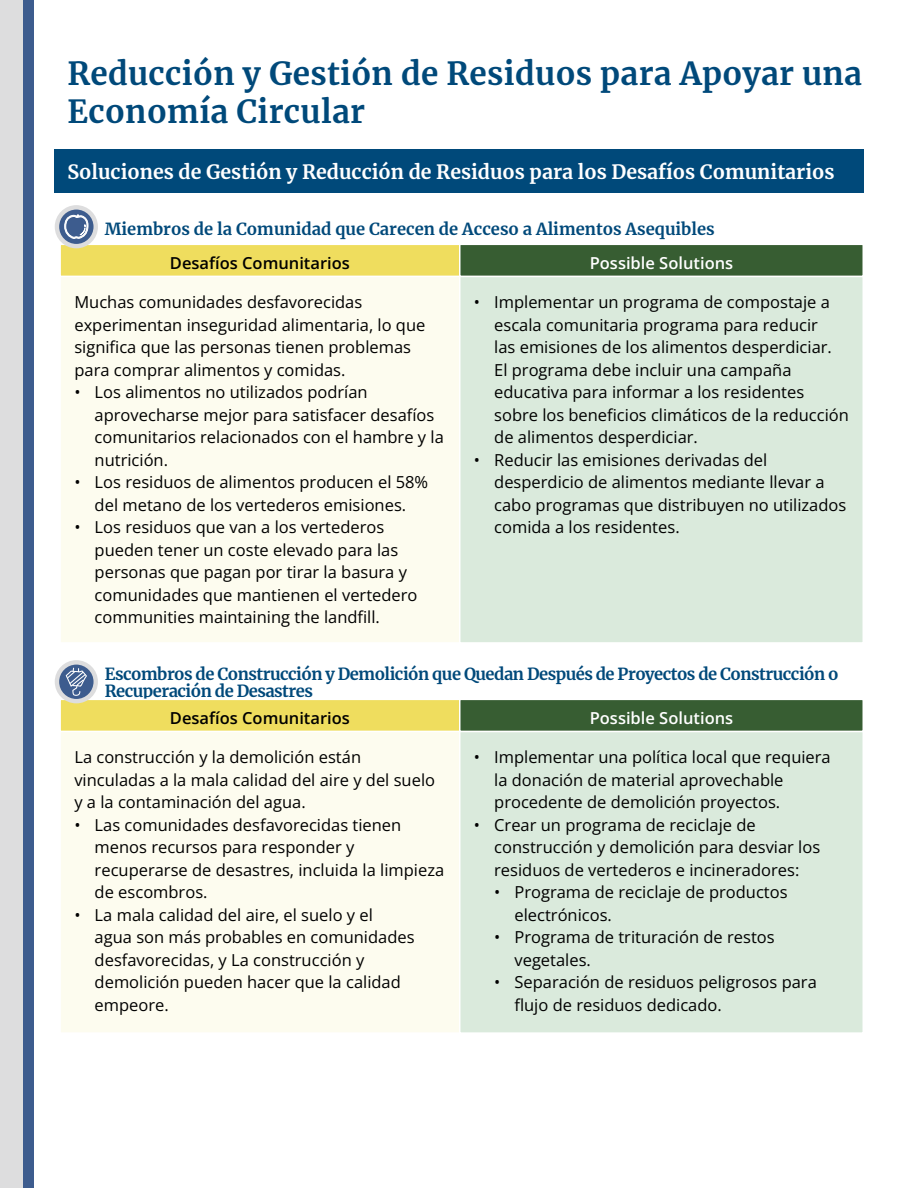
<style>
.page{position:relative;width:918px;height:1188px;background:#fff}
.page>*{position:absolute;margin:0;border:0;box-sizing:border-box;transform-origin:0 0}
.t1{font:700 31.5px/37.8px "Merriweather";letter-spacing:.01em;color:#00497a}
.t2{font:700 19.5px "Merriweather";color:#fff}
.t3{font:16.5px/22.5px "Open Sans";color:#000}
.t4{font:700 16.5px/16.5px "Merriweather";letter-spacing:-.03em;color:#00497a}
.t5{font:700 16.5px "Merriweather";color:#00497a}
.t6{font:600 16.5px "Open Sans";color:#000}
.t7{font:600 16.5px "Open Sans";color:#fff}
</style>
<div class="page">
<div style="left:0;top:0;width:34px;height:1188px;background:#ddddde"></div>
<div style="left:23px;top:0;width:11px;height:1188px;background:#3d5c8e"></div>
<div style="left:60px;top:276px;width:400px;height:367px;background:#fdfcef"></div>
<div style="left:59px;top:276px;width:401px;height:368px;border:2px solid #fff"></div>
<div style="left:60px;top:731px;width:400px;height:302px;background:#fdfcef"></div>
<div style="left:460px;top:276px;width:403px;height:367px;background:#daeadc"></div>
<div style="left:459px;top:276px;width:405px;height:368px;border:2px solid #fff"></div>
<div style="left:460px;top:731px;width:403px;height:302px;background:#daeadc"></div>
<div style="left:459px;top:731px;width:405px;height:303px;border:2px solid #fff"></div>
<div style="left:60px;top:244px;width:400px;height:32px;background:#efdd5e"></div>
<div style="left:59px;top:244px;width:401px;height:33px;border:2px solid #fff"></div>
<div style="left:60px;top:699px;width:400px;height:32px;background:#efdd5e"></div>
<div style="left:59px;top:699px;width:401px;height:33px;border:2px solid #fff"></div>
<div style="left:460px;top:244px;width:403px;height:32px;background:#375d32"></div>
<div style="left:459px;top:244px;width:405px;height:33px;border:2px solid #fff"></div>
<div style="left:460px;top:699px;width:403px;height:32px;background:#375d32"></div>
<div style="left:459px;top:699px;width:405px;height:33px;border:2px solid #fff"></div>
<svg style="left:57px;top:207px;width:39px;height:39px"></svg>
<div style="left:55px;top:205px;width:43px;height:43px;border:4px solid #ddddde;border-radius:50%"></div>
<svg style="left:57px;top:662px;width:39px;height:39px"></svg>
<div style="left:55px;top:660px;width:43px;height:43px;border:4px solid #ddddde;border-radius:50%"></div>
<div style="left:54px;top:150px;width:810px;height:43px;background:#00497a"></div>
<svg style="left:64px;top:214px;width:24px;height:25px"></svg>
<svg style="left:66px;top:668px;width:21px;height:28px"></svg>
<h2 class="t1" style="left:68px;top:54px;width:796px">Reducción y Gestión de Residuos para Apoyar una<br>Economía Circular</h2>
<h3 class="t2" style="left:68px;top:158px;width:769px">Soluciones de Gestión y Reducción de Residuos para los Desafíos Comunitarios</h3>
<h4 class="t5" style="left:105px;top:217px;width:611px">Miembros de la Comunidad que Carecen de Acceso a Alimentos Asequibles</h4>
<h5 class="t6" style="left:170px;top:252px;width:181px">Desafíos Comunitarios</h5>
<p class="t3" style="left:74px;top:291px;width:353px">Muchas comunidades desfavorecidas experimentan inseguridad alimentaria, lo que significa que las personas tienen problemas para comprar alimentos y comidas.</p>
<p class="t3" style="left:95px;top:381px;width:351px;text-indent:-20px">• Los alimentos no utilizados podrían aprovecharse mejor para satisfacer desafíos comunitarios relacionados con el hambre y la nutrición.</p>
<p class="t3" style="left:74px;top:471px;width:355px;text-align:center">• Los residuos de alimentos producen el 58% del metano de los vertederos emisiones.</p>
<p class="t3" style="left:95px;top:516px;width:324px;text-indent:-20px">• Los residuos que van a los vertederos pueden tener un coste elevado para las personas que pagan por tirar la basura y comunidades que mantienen el vertedero communities maintaining the landfill.</p>
<h5 class="t7" style="left:590px;top:252px;width:145px">Possible Solutions</h5>
<p class="t3" style="left:494px;top:291px;width:356px;text-indent:-20px">• Implementar un programa de compostaje a escala comunitaria programa para reducir<br>las emisiones de los alimentos desperdiciar.<br>El programa debe incluir una campaña educativa para informar a los residentes sobre los beneficios climáticos de la reducción de alimentos desperdiciar.</p>
<p class="t3" style="left:494px;top:448px;width:354px;text-indent:-20px">• Reducir las emisiones derivadas del desperdicio de alimentos mediante llevar a cabo programas que distribuyen no utilizados comida a los residentes.</p>
<h4 class="t4" style="left:105px;top:666px;width:735px">Escombros de Construcción y Demolición que Quedan Después de Proyectos de Construcción o<br>Recuperación de Desastres</h4>
<h5 class="t6" style="left:170px;top:707px;width:181px">Desafíos Comunitarios</h5>
<p class="t3" style="left:74px;top:746px;width:362px">La construcción y la demolición están vinculadas a la mala calidad del aire y del suelo y a la contaminación del agua.</p>
<p class="t3" style="left:95px;top:813px;width:351px;text-indent:-20px">• Las comunidades desfavorecidas tienen menos recursos para responder y recuperarse de desastres, incluida la limpieza de escombros.</p>
<p class="t3" style="left:95px;top:903px;width:321px;text-indent:-20px">• La mala calidad del aire, el suelo y el<br>agua son más probables en comunidades desfavorecidas, y La construcción y demolición pueden hacer que la calidad empeore.</p>
<h5 class="t7" style="left:590px;top:707px;width:145px">Possible Solutions</h5>
<p class="t3" style="left:494px;top:746px;width:338px;text-indent:-20px">• Implementar una política local que requiera la donación de material aprovechable procedente de demolición proyectos.</p>
<p class="t3" style="left:474px;top:813px;width:8px">•</p>
<p class="t3" style="left:494px;top:813px;width:328px">Crear un programa de reciclaje de construcción y demolición para desviar los residuos de vertederos e incineradores:</p>
<p class="t3" style="left:514px;top:881px;width:275px;text-indent:-20px">• Programa de reciclaje de productos electrónicos.</p>
<p class="t3" style="left:514px;top:926px;width:262px;text-indent:-20px">• Programa de trituración de restos vegetales.</p>
<p class="t3" style="left:514px;top:971px;width:304px;text-indent:-20px">• Separación de residuos peligrosos para flujo de residuos dedicado.</p>
</div>
